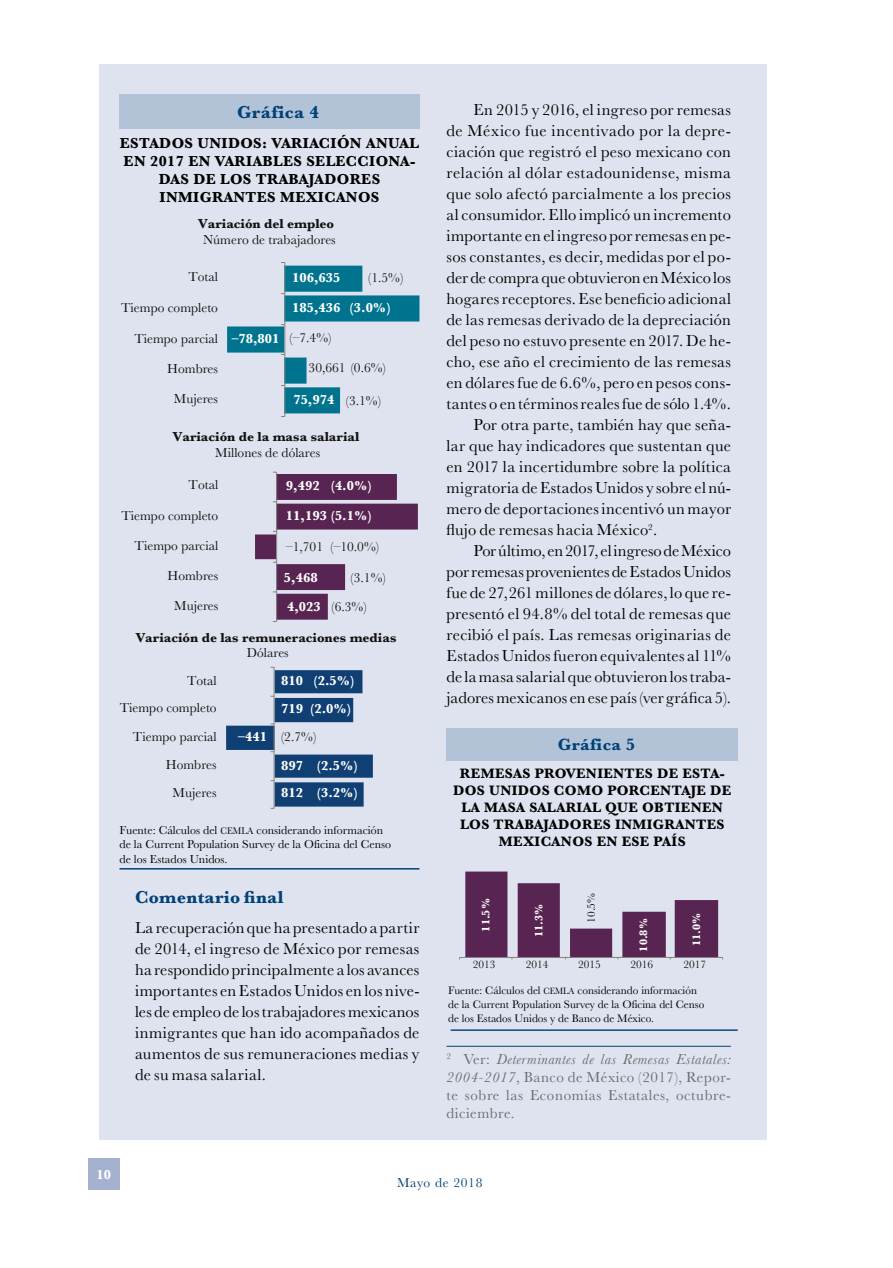
<style>
.page{position:relative;width:893px;height:1268px;background:#fff}
.page>*{position:absolute;margin:0;border:0;box-sizing:border-box;transform-origin:0 0}
.t1{font:700 18px "Baskerville";letter-spacing:.02em;color:#004278}
.t2{font:700 16.95px "Baskerville";letter-spacing:.025em;color:#004278}
.t3{font:16.5px/21px "Baskerville";letter-spacing:.015em;color:#000;text-align:justify}
.t4{font:16.5px "Baskerville";letter-spacing:.035em;color:#000}
.t5{font:16.5px "Baskerville";letter-spacing:-.005em;color:#000}
.t6{font:15px/18px "Baskerville";letter-spacing:.04em;color:#6a6c6c;text-align:justify}
.t7{font:700 15px/18px "Baskerville";letter-spacing:.025em;color:#000;text-align:center}
.t8{font:700 14.1px/17px "Baskerville";letter-spacing:.025em;color:#000;text-align:center}
.t9{font:13.5px/28px "Baskerville";color:#12100e;text-align:right}
.t10{font:700 13.5px/27.8px "Baskerville";color:#fff}
.t11{font:700 13.5px "Baskerville";color:#12100e}
.t12{font:13.5px "Baskerville";letter-spacing:.05em;color:#004278}
.t13{font:12px/14.4px "Baskerville";color:#000}
.t14{font:11.25px/13.6px "Baskerville";color:#000}
.t15{font:700 11.25px "Baskerville";color:#fff}
.t16{font:11.25px "Baskerville";color:#12100e}
.s1{font-weight:700;color:#fff}
.s2{font-size:10.05px}
.s3{font-size:9.45px}
.s4{font-style:italic}
</style>
<div class="page">
<div style="left:88px;top:1158px;width:31px;height:31px;background:#a5b2cf"></div>
<div style="left:99px;top:64px;width:668px;height:1075px;background:#dfe3ef"></div>
<hr style="left:446px;top:1045px;width:285px;height:1px;background:#004278">
<div style="left:119px;top:94px;width:300px;height:35px;background:#b3c3d7"></div>
<hr style="left:119px;top:867px;width:300px;height:2px;background:#004278">
<svg style="left:227px;top:262px;width:192px;height:155px"></svg>
<svg style="left:255px;top:471px;width:163px;height:151px"></svg>
<svg style="left:226px;top:666px;width:147px;height:142px"></svg>
<div style="left:447px;top:727px;width:291px;height:33px;background:#b3c3d7"></div>
<hr style="left:451px;top:1029px;width:287px;height:1px;background:#004278">
<svg style="left:459px;top:871px;width:264px;height:88px"></svg>
<p class="t1" style="left:237px;top:100px;width:84px">Gráfica 4</p>
<p class="t7" style="left:120px;top:134px;width:301px">ESTADOS UNIDOS: VARIACIÓN ANUAL<br>EN 2017 EN VARIABLES SELECCIONA-<br>DAS DE LOS TRABAJADORES<br>INMIGRANTES MEXICANOS</p>
<p class="t11" style="left:198px;top:214px;width:138px">Variación del empleo</p>
<p class="t9" style="left:203px;top:225px;width:134px">Número de trabajadores</p>
<p class="t9" style="left:188px;top:263px;width:31px">Total</p>
<p class="t9" style="left:121px;top:293px;width:98px">Tiempo completo</p>
<p class="t9" style="left:134px;top:324px;width:85px">Tiempo parcial</p>
<p class="t9" style="left:167px;top:355px;width:52px">Hombres</p>
<p class="t9" style="left:174px;top:385px;width:46px">Mujeres</p>
<p class="t10" style="left:232px;top:325px;width:49px">–78,801</p>
<p class="t10" style="left:292px;top:263px;width:50px">106,635</p>
<p class="t10" style="left:292px;top:294px;width:50px">185,436</p>
<p class="t9" style="left:289px;top:324px;width:43px">(–7.4%)</p>
<p class="t9" style="left:368px;top:264px;width:37px">(1.5%)</p>
<p class="t10" style="left:349px;top:294px;width:43px">(3.0%)</p>
<p class="t9" style="left:309px;top:354px;width:79px">30,661 (0.6%)</p>
<p class="t10" style="left:293px;top:386px;width:43px">75,974</p>
<p class="t9" style="left:346px;top:386px;width:37px">(3.1%)</p>
<p class="t11" style="left:173px;top:427px;width:188px">Variación de la masa salarial</p>
<p class="t9" style="left:215px;top:438px;width:107px">Millones de dólares</p>
<p class="t9" style="left:189px;top:471px;width:31px">Total</p>
<p class="t9" style="left:121px;top:501px;width:98px">Tiempo completo</p>
<p class="t9" style="left:135px;top:531px;width:85px;line-height:29.5px">Tiempo parcial<br>Hombres</p>
<p class="t9" style="left:174px;top:591px;width:46px">Mujeres</p>
<p class="t10" style="left:286px;top:472px;width:88px">9,492 (4.0%)</p>
<p class="t10" style="left:286px;top:502px;width:88px">11,193 (5.1%)</p>
<p class="t9" style="left:286px;top:532px;width:95px">–1,701 (–10.0%)</p>
<p class="t10" style="left:284px;top:563px;width:35px">5,468</p>
<p class="t9" style="left:287px;top:563px;width:100px;line-height:29px;text-align:left;text-indent:63px">(3.1%)<br><span class="s1">4,023</span> (6.3%)</p>
<p class="t11" style="left:136px;top:628px;width:262px">Variación de las remuneraciones medias</p>
<p class="t9" style="left:247px;top:638px;width:43px">Dólares</p>
<p class="t9" style="left:120px;top:666px;width:98px">Total<br>Tiempo completo<br>Tiempo parcial<br>Hombres<br>Mujeres</p>
<p class="t10" style="left:238px;top:723px;width:30px">–441</p>
<p class="t10" style="left:281px;top:667px;width:75px">810 (2.5%)<br>719 (2.0%)</p>
<p class="t9" style="left:281px;top:723px;width:37px">(2.7%)</p>
<p class="t10" style="left:281px;top:751px;width:79px">897 (2.5%)<br>812 (3.2%)</p>
<p class="t13" style="left:119px;top:822px;width:273px">Fuente: Cálculos del <span class="s2">CEMLA</span> considerando información de la Current Population Survey de la Oficina del Censo de los Estados Unidos.</p>
<p class="t1" style="left:135px;top:884px;width:150px">Comentario final</p>
<p class="t3" style="left:135px;top:917px;width:286px">La recuperación que ha presentado a partir de 2014, el ingreso de México por remesas ha respondido principalmente a los avances importantes en Estados Unidos en los nive&shy;les de empleo de los trabajadores mexicanos inmigrantes que han ido acompañados de aumentos de sus remuneraciones medias y de su masa salarial.</p>
<p class="t3" style="left:473px;top:99px;width:259px">En 2015 y 2016, el ingreso por remesas</p>
<p class="t4" style="left:446px;top:120px;width:286px">de México fue incentivado por la depre-</p>
<p class="t3" style="left:446px;top:141px;width:286px">ciación que registró el peso mexicano con</p>
<p class="t4" style="left:446px;top:162px;width:286px">relación al dólar estadounidense, misma</p>
<p class="t3" style="left:446px;top:183px;width:286px">que solo afectó parcialmente a los precios</p>
<p class="t3" style="left:446px;top:204px;width:286px">al consumidor. Ello implicó un incremento</p>
<p class="t3" style="left:446px;top:225px;width:286px">importante en el ingreso por remesas en pe-</p>
<p class="t3" style="left:446px;top:246px;width:286px">sos constantes, es decir, medidas por el po-</p>
<p class="t5" style="left:446px;top:267px;width:286px">der de compra que obtuvieron en México los</p>
<p class="t3" style="left:446px;top:288px;width:286px">hogares receptores. Ese beneficio adicional</p>
<p class="t3" style="left:446px;top:309px;width:286px">de las remesas derivado de la depreciación</p>
<p class="t3" style="left:446px;top:330px;width:286px">del peso no estuvo presente en 2017. De he-</p>
<p class="t3" style="left:446px;top:351px;width:286px">cho, ese año el crecimiento de las remesas</p>
<p class="t3" style="left:446px;top:372px;width:286px">en dólares fue de 6.6%, pero en pesos cons-</p>
<p class="t3" style="left:446px;top:393px;width:286px">tantes o en términos reales fue de sólo 1.4%.</p>
<p class="t3" style="left:473px;top:414px;width:259px">Por otra parte, también hay que seña-</p>
<p class="t3" style="left:446px;top:435px;width:286px">lar que hay indicadores que sustentan que</p>
<p class="t3" style="left:446px;top:456px;width:286px">en 2017 la incertidumbre sobre la política</p>
<p class="t3" style="left:446px;top:477px;width:286px">migratoria de Estados Unidos y sobre el nú-</p>
<p class="t3" style="left:446px;top:498px;width:286px">mero de deportaciones incentivó un mayor</p>
<p class="t3" style="left:446px;top:519px;width:212px">flujo de remesas hacia México<sup>2</sup>.</p>
<p class="t3" style="left:473px;top:540px;width:259px">Por último, en 2017, el ingreso de México</p>
<p class="t3" style="left:446px;top:561px;width:286px">por remesas provenientes de Estados Unidos</p>
<p class="t3" style="left:446px;top:582px;width:286px">fue de 27,261 millones de dólares, lo que re-</p>
<p class="t3" style="left:446px;top:603px;width:286px">presentó el 94.8% del total de remesas que</p>
<p class="t3" style="left:446px;top:624px;width:286px">recibió el país. Las remesas originarias de</p>
<p class="t3" style="left:446px;top:645px;width:286px">Estados Unidos fueron equivalentes al 11%</p>
<p class="t3" style="left:446px;top:666px;width:286px">de la masa salarial que obtuvieron los traba-</p>
<p class="t3" style="left:446px;top:687px;width:286px">jadores mexicanos en ese país (ver gráfica 5).</p>
<p class="t2" style="left:558px;top:732px;width:79px">Gráfica 5</p>
<p class="t8" style="left:453px;top:765px;width:280px">REMESAS PROVENIENTES DE ESTA-<br>DOS UNIDOS COMO PORCENTAJE DE<br>LA MASA SALARIAL QUE OBTIENEN<br>LOS TRABAJADORES INMIGRANTES<br>MEXICANOS EN ESE PAÍS</p>
<p class="t15" style="left:478px;top:931px;width:35px;rotate:-90deg">11.5%</p>
<p class="t15" style="left:531px;top:937px;width:35px;rotate:-90deg">11.3%</p>
<p class="t14" style="left:585px;top:922px;width:31px;rotate:-90deg">10.5%</p>
<p class="t15" style="left:636px;top:951px;width:35px;rotate:-90deg">10.8%</p>
<p class="t15" style="left:689px;top:945px;width:35px;rotate:-90deg">11.0%</p>
<p class="t16" style="left:473px;top:956px;width:24px">2013</p>
<p class="t16" style="left:526px;top:956px;width:24px">2014</p>
<p class="t16" style="left:578px;top:956px;width:24px">2015</p>
<p class="t16" style="left:630px;top:956px;width:24px">2016</p>
<p class="t16" style="left:683px;top:956px;width:24px">2017</p>
<p class="t14" style="left:448px;top:983px;width:258px">Fuente: Cálculos del <span class="s3">CEMLA</span> considerando información de la Current Population Survey de la Oficina del Censo de los Estados Unidos y de Banco de México.</p>
<p class="t6" style="left:446px;top:1050px;width:286px"><sup>2</sup> Ver: <span class="s4">Determinantes de las Remesas Estatales:<br>2004-2017</span>, Banco de México (2017), Repor&shy;te sobre las Economías Estatales, octubre&shy;diciembre.</p>
<p class="t10" style="left:96px;top:1160px;width:16px">10</p>
<p class="t12" style="left:397px;top:1173px;width:87px">Mayo de 2018</p>
</div>
